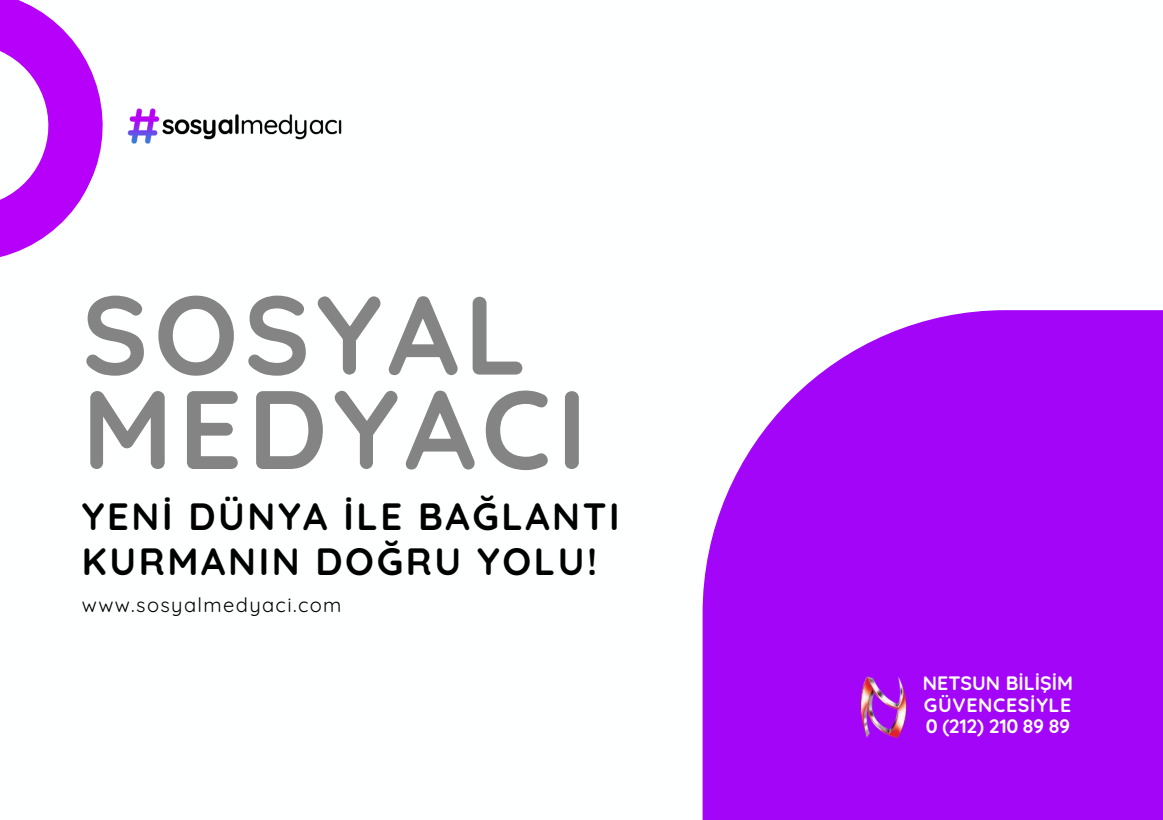
<style>
.page{position:relative;width:1163px;height:820px;background:#fff}
.page>*{position:absolute;margin:0;border:0;box-sizing:border-box;transform-origin:0 0}
.t1{font:700 111.19px/94.3px "Quicksand";letter-spacing:.05em;color:#848484}
.t2{font:700 38px/45.1px "Quicksand";letter-spacing:.07em;color:#000}
.t3{font:20.06px "Quicksand";letter-spacing:.07em;color:#000}
.t4{font:700 19.44px/21.6px "Quicksand";color:#fff;text-align:justify}
</style>
<div class="page">
<svg style="left:702px;top:310px;width:460px;height:509px;background:#ab1cf9"></svg>
<svg style="left:0;top:0;width:103px;height:257px;fill:#b600fa"></svg>
<img style="left:127px;top:108px;width:215px;height:36px">
<img style="left:819px;top:672px;width:130px;height:65px">
<h1 class="t1" style="left:82px;top:285px;width:506px">SOSYAL<br>MEDYACI</h1>
<p class="t2" style="left:82px;top:493px;width:539px">YENİ DÜNYA İLE BAĞLANTI<br>KURMANIN DOĞRU YOLU!</p>
<p class="t3" style="left:82px;top:591px;width:261px">www.sosyalmedyaci.com</p>
<p class="t4" style="left:923px;top:671px;width:151px">NETSUN BİLİŞİM GÜVENCESİYLE 0 (212) 210 89 89</p>
</div>
